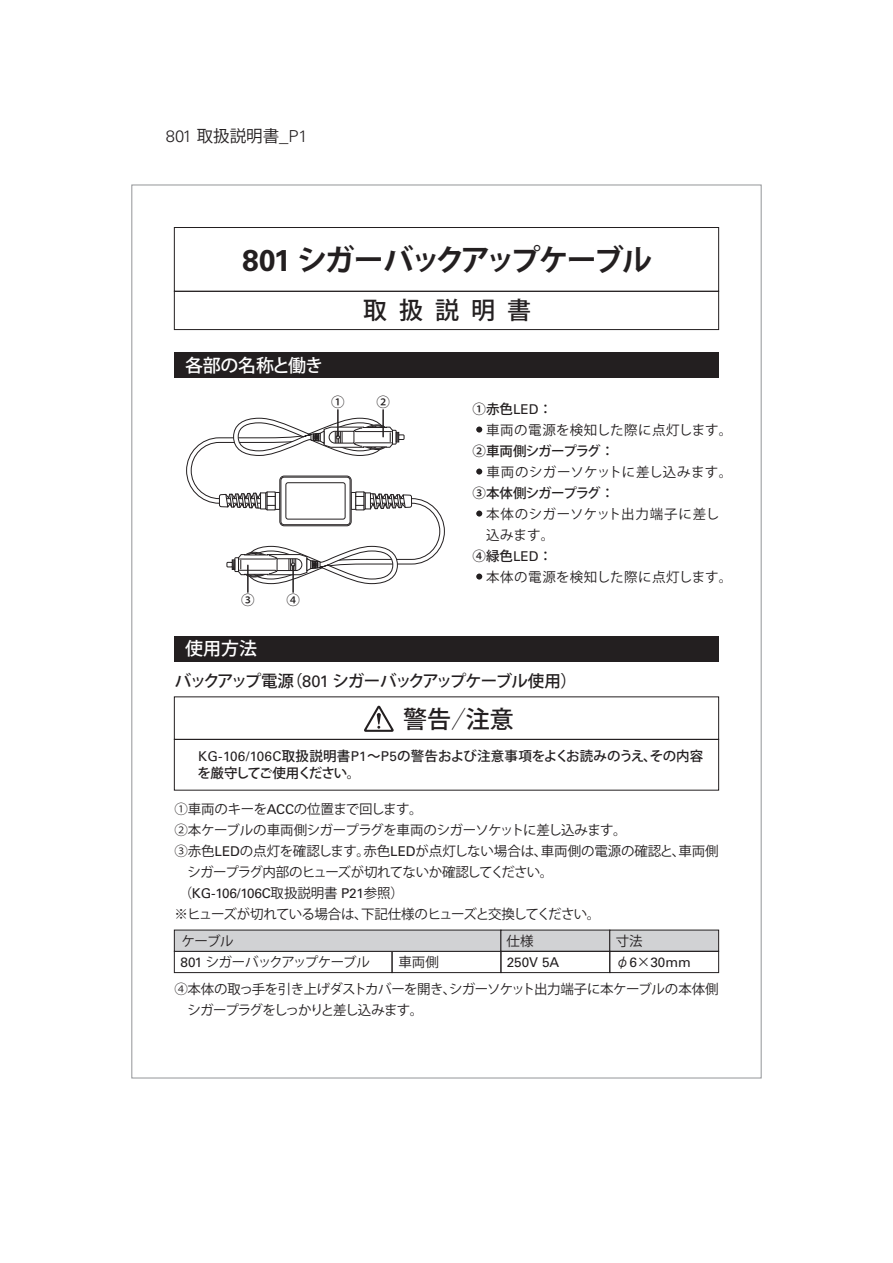
<style>
.page{position:relative;width:893px;height:1263px;background:#fff}
.page>*{position:absolute;margin:0;border:0;box-sizing:border-box;transform-origin:0 0}
.t1{font:700 30px "Koz Go Pro";letter-spacing:-.08em;color:#231f20}
.t2{font:500 24px "Koz Go Pro";letter-spacing:.5em;color:#231f20}
.t3{font:500 18px "Koz Go Pro";letter-spacing:-.015em;color:#fff}
.t4{font:500 16.5px "Koz Go Pro";letter-spacing:-.07em;color:#231f20}
.t5{font:16.5px "Koz Go Pro";color:#231f20}
.t6{font:13.5px "Koz Go Pro";letter-spacing:-.02em;color:#231f20}
.t7{font:500 13.5px/17.2px "Koz Go Pro";letter-spacing:-.015em;color:#231f20}
.t8{font:13.5px "Koz Go Pro";letter-spacing:-.06em;color:#231f20}
.t9{font:13.5px/21px "Koz Go Pro";letter-spacing:-.045em;color:#231f20}
.t10{font:13.5px "Koz Go Pro";letter-spacing:.035em;color:#231f20}
.t11{font:13.5px "Univers";letter-spacing:-.01em;color:#231f20}
.t12{font:500 13.5px "Koz Go Pro";letter-spacing:-.05em;color:#231f20}
.t13{font:13.5px "Koz Go Pro";letter-spacing:.02em;color:#231f20}
.t14{font:13.5px "Koz Go Pro";letter-spacing:.04em;color:#231f20}
.t15{font:13.5px "Koz Go Pro";letter-spacing:-.05em;color:#231f20}
.s1{font-family:"Univers";font-weight:300}
.s2{font-family:"Univers"}
.s3{font-family:"Univers";font-weight:400}
.s4{font-family:"Koz Go Pro"}
.s5{font-family:"MS P Gothic"}
</style>
<div class="page">
<div style="left:174px;top:227px;width:545px;height:65px;border:1px solid #231f20"></div>
<div style="left:174px;top:291px;width:545px;height:39px;border:1px solid #231f20"></div>
<div style="left:174px;top:352px;width:545px;height:26px;background:#231f20"></div>
<div style="left:470px;top:420px;width:18px;height:19px;border:6px solid #fff;border-radius:50%"></div>
<div style="left:470px;top:462px;width:18px;height:19px;border:6px solid #fff;border-radius:50%"></div>
<div style="left:470px;top:504px;width:18px;height:19px;border:6px solid #fff;border-radius:50%"></div>
<div style="left:470px;top:567px;width:18px;height:19px;border:6px solid #fff;border-radius:50%"></div>
<svg style="left:186px;top:418px;width:259px;height:166px"></svg>
<div style="left:280px;top:476px;width:71px;height:50px;background:#fff;border-radius:4px"></div>
<div style="left:280px;top:476px;width:71px;height:50px;border:1px solid #231f20;border-radius:4px"></div>
<div style="left:281px;top:477px;width:69px;height:48px;border:1px solid #231f20;border-radius:3px"></div>
<div style="left:286px;top:482px;width:59px;height:37px;border:1px solid #231f20;border-radius:2px"></div>
<hr style="left:382px;top:410px;width:2px;height:27px;background:#231f20">
<hr style="left:337px;top:410px;width:2px;height:27px;background:#231f20">
<hr style="left:292px;top:565px;width:2px;height:27px;background:#231f20">
<hr style="left:247px;top:565px;width:2px;height:27px;background:#231f20">
<div style="left:174px;top:636px;width:545px;height:25px;background:#231f20"></div>
<svg style="left:364px;top:705px;width:30px;height:27px"></svg>
<div style="left:174px;top:739px;width:545px;height:51px;border:1px solid #231f20"></div>
<div style="left:174px;top:951px;width:218px;height:22px;border:1px solid #231f20"></div>
<div style="left:392px;top:951px;width:109px;height:22px;border:1px solid #231f20"></div>
<div style="left:174px;top:930px;width:327px;height:21px;background:#d1d2d4"></div>
<div style="left:501px;top:930px;width:109px;height:21px;background:#d1d2d4"></div>
<div style="left:501px;top:951px;width:109px;height:22px;border:1px solid #231f20"></div>
<div style="left:610px;top:930px;width:109px;height:21px;background:#d1d2d4"></div>
<div style="left:610px;top:951px;width:109px;height:22px;border:1px solid #231f20"></div>
<p class="t5" style="left:166px;top:126px;width:143px"><span class="s1">801</span> 取扱説明書_<span class="s1">P1</span></p>
<h1 class="t1" style="left:242px;top:241px;width:412px"><span class="s2">801</span> シガーバックアップケーブル</h1>
<h2 class="t2" style="left:363px;top:295px;width:169px">取扱説明書</h2>
<h3 class="t3" style="left:185px;top:354px;width:140px">各部の名称と働き</h3>
<p class="t7" style="left:472px;top:401px;width:81px">①赤色<span class="s3">LED</span> ：</p>
<p class="t10" style="left:472px;top:421px;width:261px">●車両の電源を検知した際に点灯します。</p>
<p class="t12" style="left:472px;top:442px;width:143px">②車両側シガープラグ：</p>
<p class="t13" style="left:472px;top:463px;width:261px">●車両のシガーソケットに差し込みます。</p>
<p class="t12" style="left:472px;top:484px;width:143px">③本体側シガープラグ：</p>
<p class="t14" style="left:472px;top:505px;width:248px">●本体のシガーソケット出力端子に差し</p>
<p class="t6" style="left:486px;top:526px;width:70px">込みます。</p>
<p class="t7" style="left:472px;top:548px;width:81px">④緑色<span class="s3">LED</span> ：</p>
<p class="t10" style="left:472px;top:568px;width:261px">●本体の電源を検知した際に点灯します。</p>
<p class="t7" style="left:331px;top:394px;width:15px">①</p>
<p class="t7" style="left:376px;top:394px;width:15px">②</p>
<p class="t7" style="left:241px;top:592px;width:15px">③</p>
<p class="t7" style="left:286px;top:592px;width:15px">④</p>
<h3 class="t3" style="left:185px;top:637px;width:73px">使用方法</h3>
<p class="t4" style="left:175px;top:670px;width:404px">バックアップ電源（<span class="s3">801</span> シガーバックアップケーブル使用）</p>
<h2 class="t2" style="left:403px;top:703px;width:112px">警告／注意</h2>
<p class="t7" style="left:198px;top:748px;width:507px"><span class="s3">KG-106/106C</span>取扱説明書<span class="s3">P1</span>～<span class="s3">P5</span>の警告および注意事項をよくお読みのうえ、その内容を厳守してご使用ください。</p>
<p class="t6" style="left:174px;top:800px;width:250px">①車両のキーを<span class="s2">ACC</span>の位置まで回します。</p>
<p class="t6" style="left:174px;top:821px;width:454px">②本ケーブルの車両側シガープラグを車両のシガーソケットに差し込みます。</p>
<p class="t6" style="left:174px;top:842px;width:546px">③赤色<span class="s2">LED</span>の点灯を確認します。赤色<span class="s2">LED</span>が点灯しない場合は、車両側の電源の確認と、車両側</p>
<p class="t8" style="left:187px;top:863px;width:367px">シガープラグ内部のヒューズが切れてないか確認してください。</p>
<p class="t11" style="left:179px;top:885px;width:227px"><span class="s4">（</span>KG-106/106C<span class="s4">取扱説明書</span> P21<span class="s4">参照）</span></p>
<p class="t8" style="left:174px;top:905px;width:427px">※ヒューズが切れている場合は、下記仕様のヒューズと交換してください。</p>
<p class="t6" style="left:182px;top:932px;width:54px">ケーブル</p>
<p class="t6" style="left:507px;top:932px;width:28px">仕様</p>
<p class="t11" style="left:507px;top:954px;width:54px">250V 5A</p>
<p class="t15" style="left:181px;top:953px;width:191px"><span class="s2">801</span> シガーバックアップケーブル</p>
<p class="t6" style="left:398px;top:953px;width:42px">車両側</p>
<p class="t6" style="left:616px;top:932px;width:28px">寸法</p>
<p class="t11" style="left:616px;top:954px;width:77px"><span class="s5">φ</span>6<span class="s4">×</span>30mm</p>
<p class="t9" style="left:187px;top:979px;width:533px;text-indent:-13px">④本体の取っ手を引き上げダストカバーを開き、シガーソケット出力端子に本ケーブルの本体側シガープラグをしっかりと差し込みます。</p>
</div>
